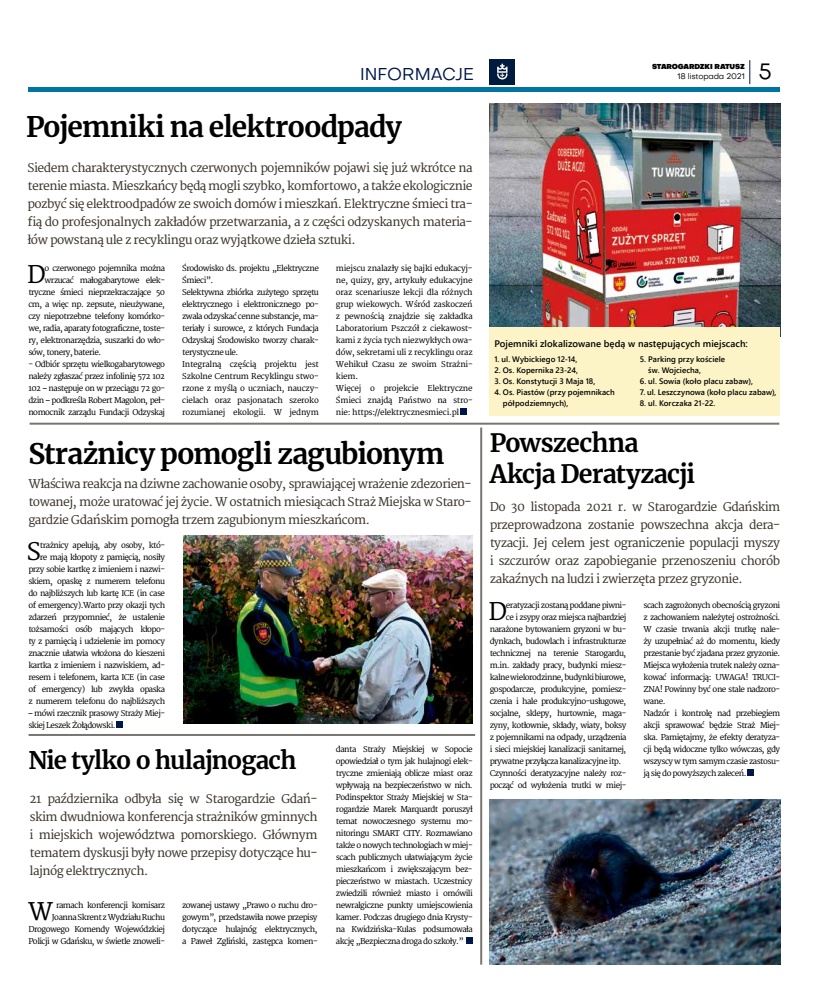
<style>
.page{position:relative;width:820px;height:993px;background:#fff}
.page>*{position:absolute;margin:0;border:0;box-sizing:border-box;transform-origin:0 0}
.t1{font:700 28px "Merriweather";letter-spacing:-.03em;color:#000}
.t2{font:700 25px/31px "Merriweather";letter-spacing:-.025em;color:#000}
.t3{font:24.3px "Merriweather";color:#000}
.t4{font:700 24px "Merriweather";letter-spacing:-.035em;color:#000}
.t5{font:22px "Objectivity";color:#000}
.t6{font:17px "Objectivity";color:#001749}
.t7{font:12px/18px "Merriweather";letter-spacing:-.04em;color:#3b342b;text-align:justify}
.t8{font:600 9.5px "Segoe UI";letter-spacing:.01em;color:#000}
.t9{font:8px/12px "Merriweather";letter-spacing:-.06em;color:#000;text-align:justify}
.t10{font:8px/12px "Merriweather";letter-spacing:-.025em;color:#000}
.t11{font:600 8px/11px "Segoe UI";letter-spacing:.005em;color:#000}
.t12{font:8px "Objectivity";letter-spacing:-.02em;color:#000}
.t13{font:900 7px "Objectivity";letter-spacing:-.02em;color:#000}
</style>
<div class="page">
<hr style="left:28px;top:87px;width:752px;height:4px;background:#0075a1">
<svg style="left:749px;top:60px;width:1px;height:24px"></svg>
<div style="left:489px;top:60px;width:25px;height:25px;background:#001b3f"></div>
<svg style="left:497px;top:64px;width:10px;height:15px"></svg>
<img style="left:489px;top:103px;width:291px;height:233px">
<div style="left:488px;top:327px;width:291px;height:88px;background:#fcf3c7"></div>
<svg style="left:117px;top:721px;width:6px;height:6px"></svg>
<div style="left:460px;top:408px;width:7px;height:7px;background:#00174a"></div>
<hr style="left:30px;top:422px;width:749px;height:2px;background:#797571">
<hr style="left:29px;top:733px;width:446px;height:2px;background:#797571">
<svg style="left:747px;top:769px;width:6px;height:6px"></svg>
<img style="left:489px;top:799px;width:291px;height:165px">
<hr style="left:480px;top:427px;width:2px;height:537px;background:#797571">
<img style="left:183px;top:535px;width:289px;height:188px">
<svg style="left:466px;top:937px;width:6px;height:6px"></svg>
<h3 class="t6" style="left:360px;top:63px;width:115px">INFORMACJE</h3>
<h1 class="t1" style="left:26px;top:108px;width:377px">Pojemniki na elektroodpady</h1>
<p class="t7" style="left:27px;top:159px;width:446px">Siedem charakterystycznych czerwonych pojemników pojawi się już wkrótce na terenie miasta. Mieszkańcy będą mogli szybko, komfortowo, a także ekologicznie pozbyć się elektroodpadów ze swoich domów i mieszkań. Elektryczne śmieci tra&shy;fią do profesjonalnych zakładów przetwarzania, a z części odzyskanych materia&shy;łów powstaną ule z recyklingu oraz wyjątkowe dzieła sztuki.</p>
<p class="t9" style="left:182px;top:262px;width:138px;text-align:left">Środowisko ds. projektu „Elektryczne<br>Śmieci”.<br>Selektywna zbiórka zużytego sprzętu elektrycznego i elektronicznego po&shy;zwala odzyskać cenne substancje, ma&shy;teriały i surowce, z których Fundacja<br>Odzyskaj Środowisko tworzy charak&shy;terystyczne ule.<br>Integralną częścią projektu jest<br>Szkolne Centrum Recyklingu stwo&shy;rzone z myślą o uczniach, nauczy&shy;cielach oraz pasjonatach szeroko rozumianej ekologii. W jednym</p>
<h3 class="t3" style="left:27px;top:259px;width:20px">D</h3>
<p class="t9" style="left:45px;top:262px;width:122px">o czerwonego pojemnika można</p>
<p class="t10" style="left:336px;top:262px;width:138px">miejscu znalazły się bajki edukacyj&shy;ne, quizy, gry, artykuły edukacyjne oraz scenariusze lekcji dla różnych grup wiekowych. Wśród zaskoczeń z pewnością znajdzie się zakładka<br>Laboratorium Pszczół z ciekawost&shy;kami z życia tych niezwykłych owa&shy;dów, sekretami uli z recyklingu oraz<br>Wehikuł Czasu ze swoim Strażni&shy;kiem.<br>Więcej o projekcie Elektryczne<br>Śmieci znajdą Państwo na stro&shy;nie: https://elektrycznesmieci.pl</p>
<p class="t9" style="left:45px;top:274px;width:122px">wrzucać małogabarytowe elek-</p>
<p class="t9" style="left:28px;top:286px;width:138px">tryczne śmieci nieprzekraczające 50</p>
<p class="t9" style="left:28px;top:298px;width:138px">cm, a więc np. zepsute, nieużywane,</p>
<p class="t9" style="left:28px;top:310px;width:138px">czy niepotrzebne telefony komórko-</p>
<p class="t9" style="left:28px;top:322px;width:138px">we, radia, aparaty fotograficzne, toste-</p>
<p class="t9" style="left:28px;top:334px;width:138px">ry, elektronarzędzia, suszarki do wło-</p>
<p class="t9" style="left:28px;top:346px;width:74px">sów, tonery, baterie.</p>
<p class="t9" style="left:28px;top:358px;width:138px">- Odbiór sprzętu wielkogabarytowego należy zgłaszać przez infolinię 572 102<br>102 – następuje on w przeciągu 72 go&shy;dzin – podkreśla Robert Magolon, peł&shy;nomocnik zarządu Fundacji Odzyskaj</p>
<h1 class="t1" style="left:29px;top:434px;width:417px">Strażnicy pomogli zagubionym</h1>
<h3 class="t7" style="left:28px;top:474px;width:444px">Właściwa reakcja na dziwne zachowanie osoby, sprawiającej wrażenie zdezorien&shy;towanej, może uratować jej życie. W ostatnich miesiącach Straż Miejska w Staro&shy;gardzie Gdańskim pomogła trzem zagubionym mieszkańcom.</h3>
<p class="t9" style="left:28px;top:538px;width:138px;text-align:right">trażnicy apelują, aby osoby, któ-<br>re mają kłopoty z pamięcią, nosiły przy sobie kartkę z imieniem i nazwi&shy;skiem, opaskę z numerem telefonu do najbliższych lub kartę ICE (in case of emergency).Warto przy okazji tych zdarzeń przypomnieć, że ustalenie tożsamości osób mających kłopo&shy;ty z pamięcią i udzielenie im pomocy znacznie ułatwia włożona do kieszeni kartka z imieniem i nazwiskiem, ad&shy;resem i telefonem, karta ICE (in case of emergency) lub zwykła opaska z numerem telefonu do najbliższych</p>
<p class="t9" style="left:28px;top:706px;width:138px">– mówi rzecznik prasowy Straży Miej&shy;skiej Leszek Żołądowski.</p>
<h3 class="t3" style="left:27px;top:536px;width:16px">S</h3>
<h3 class="t4" style="left:28px;top:743px;width:270px">Nie tylko o hulajnogach</h3>
<h3 class="t7" style="left:30px;top:789px;width:289px">21 października odbyła się w Starogardzie Gdań&shy;skim dwudniowa konferencja strażników gminnych i miejskich województwa pomorskiego. Głównym tematem dyskusji były nowe przepisy dotyczące hu&shy;lajnóg elektrycznych.</h3>
<p class="t9" style="left:182px;top:898px;width:137px">zowanej ustawy „Prawo o ruchu dro&shy;gowym”, przedstawiła nowe przepisy dotyczące hulajnóg elektrycznych, a Paweł Zgliński, zastępca komen-</p>
<p class="t9" style="left:28px;top:898px;width:138px;text-align:right">ramach konferencji komisarz<br>Joanna Skrent z Wydziału Ruchu<br>Drogowego Komendy Wojewódzkiej<br>Policji w Gdańsku, w świetle znoweli-</p>
<h3 class="t3" style="left:28px;top:895px;width:27px">W</h3>
<p class="t9" style="left:336px;top:742px;width:138px">danta Straży Miejskiej w Sopocie opowiedział o tym jak hulajnogi elek&shy;tryczne zmieniają oblicze miast oraz wpływają na bezpieczeństwo w nich.<br>Podinspektor Straży Miejskiej w Sta&shy;rogardzie Marek Marquardt poruszył temat nowoczesnego systemu mo&shy;nitoringu SMART CITY. Rozmawiano także o nowych technologiach w miej&shy;scach publicznych ułatwiającym życie mieszkańcom i zwiększającym bez&shy;pieczeństwo w miastach. Uczestnicy zwiedzili również miasto i omówili newralgiczne punkty umiejscowienia kamer. Podczas drugiego dnia Krysty&shy;na Kwidzińska-Kulas podsumowała akcję „Bezpieczna droga do szkoły.”</p>
<p class="t12" style="left:677px;top:71px;width:69px">18 listopada 2021</p>
<h3 class="t5" style="left:757px;top:57px;width:16px">5</h3>
<p class="t13" style="left:651px;top:61px;width:94px">STAROGARDZKI RATUSZ</p>
<p class="t8" style="left:494px;top:334px;width:255px">Pojemniki zlokalizowane będą w następujących miejscach:</p>
<p class="t11" style="left:648px;top:352px;width:78px;text-indent:-8px">5. Parking przy kościele św. Wojciecha,</p>
<p class="t11" style="left:639px;top:374px;width:115px">6. ul. Sowia (koło placu zabaw),</p>
<p class="t11" style="left:639px;top:385px;width:138px">7. ul. Leszczynowa (koło placu zabaw),</p>
<p class="t11" style="left:639px;top:396px;width:77px">8. ul. Korczaka 21-22.</p>
<p class="t11" style="left:494px;top:353px;width:85px">1. ul. Wybickiego 12-14,</p>
<p class="t11" style="left:494px;top:364px;width:85px">2. Os. Kopernika 23-24,</p>
<p class="t11" style="left:494px;top:375px;width:102px">3. Os. Konstytucji 3 Maja 18,</p>
<p class="t11" style="left:502px;top:386px;width:113px;text-indent:-8px">4. Os. Piastów (przy pojemnikach półpodziemnych),</p>
<h2 class="t2" style="left:489px;top:426px;width:207px">Powszechna<br>Akcja Deratyzacji</h2>
<p class="t7" style="left:489px;top:498px;width:292px">Do 30 listopada 2021 r. w Starogardzie Gdańskim przeprowadzona zostanie powszechna akcja dera&shy;tyzacji. Jej celem jest ograniczenie populacji myszy i szczurów oraz zapobieganie przenoszeniu chorób zakaźnych na ludzi i zwierzęta przez gryzonie.</p>
<h3 class="t3" style="left:488px;top:596px;width:20px">D</h3>
<p class="t9" style="left:505px;top:598px;width:122px">eratyzacji zostaną poddane piwni-</p>
<p class="t9" style="left:505px;top:610px;width:122px">ce i zsypy oraz miejsca najbardziej</p>
<p class="t9" style="left:489px;top:622px;width:138px">narażone bytowaniem gryzoni w bu-</p>
<p class="t9" style="left:489px;top:634px;width:138px">dynkach, budowlach i infrastrukturze</p>
<p class="t9" style="left:489px;top:646px;width:138px">technicznej na terenie Starogardu,</p>
<p class="t9" style="left:489px;top:658px;width:138px">m.in. zakłady pracy, budynki miesz-</p>
<p class="t9" style="left:489px;top:670px;width:138px">kalne wielorodzinne, budynki biurowe,</p>
<p class="t9" style="left:489px;top:682px;width:138px">gospodarcze, produkcyjne, pomiesz-</p>
<p class="t9" style="left:489px;top:694px;width:138px">czenia i hale produkcyjno-usługowe,</p>
<p class="t9" style="left:489px;top:706px;width:138px">socjalne, sklepy, hurtownie, maga-</p>
<p class="t9" style="left:489px;top:718px;width:138px">zyny, kotłownie, składy, wiaty, boksy</p>
<p class="t9" style="left:489px;top:730px;width:138px">z pojemnikami na odpady, urządzenia</p>
<p class="t9" style="left:489px;top:742px;width:138px">i sieci miejskiej kanalizacji sanitarnej,</p>
<p class="t9" style="left:489px;top:754px;width:133px">prywatne przyłącza kanalizacyjne itp.</p>
<p class="t9" style="left:489px;top:766px;width:138px">Czynności deratyzacyjne należy roz-</p>
<p class="t9" style="left:489px;top:778px;width:138px">począć od wyłożenia trutki w miej-</p>
<p class="t9" style="left:643px;top:598px;width:138px;text-align:left">scach zagrożonych obecnością gryzoni z zachowaniem należytej ostrożności.<br>W czasie trwania akcji trutkę nale&shy;ży uzupełniać aż do momentu, kiedy przestanie być zjadana przez gryzonie.<br>Miejsca wyłożenia trutek należy ozna&shy;kować informacją: UWAGA! TRUCI-ZNA! Powinny być one stale nadzoro&shy;wane.<br>Nadzór i kontrolę nad przebiegiem akcji sprawować będzie Straż Miej&shy;ska. Pamiętajmy, że efekty deratyza&shy;cji będą widoczne tylko wówczas, gdy wszyscy w tym samym czasie zastosu&shy;ją się do powyższych zaleceń.</p>
</div>
